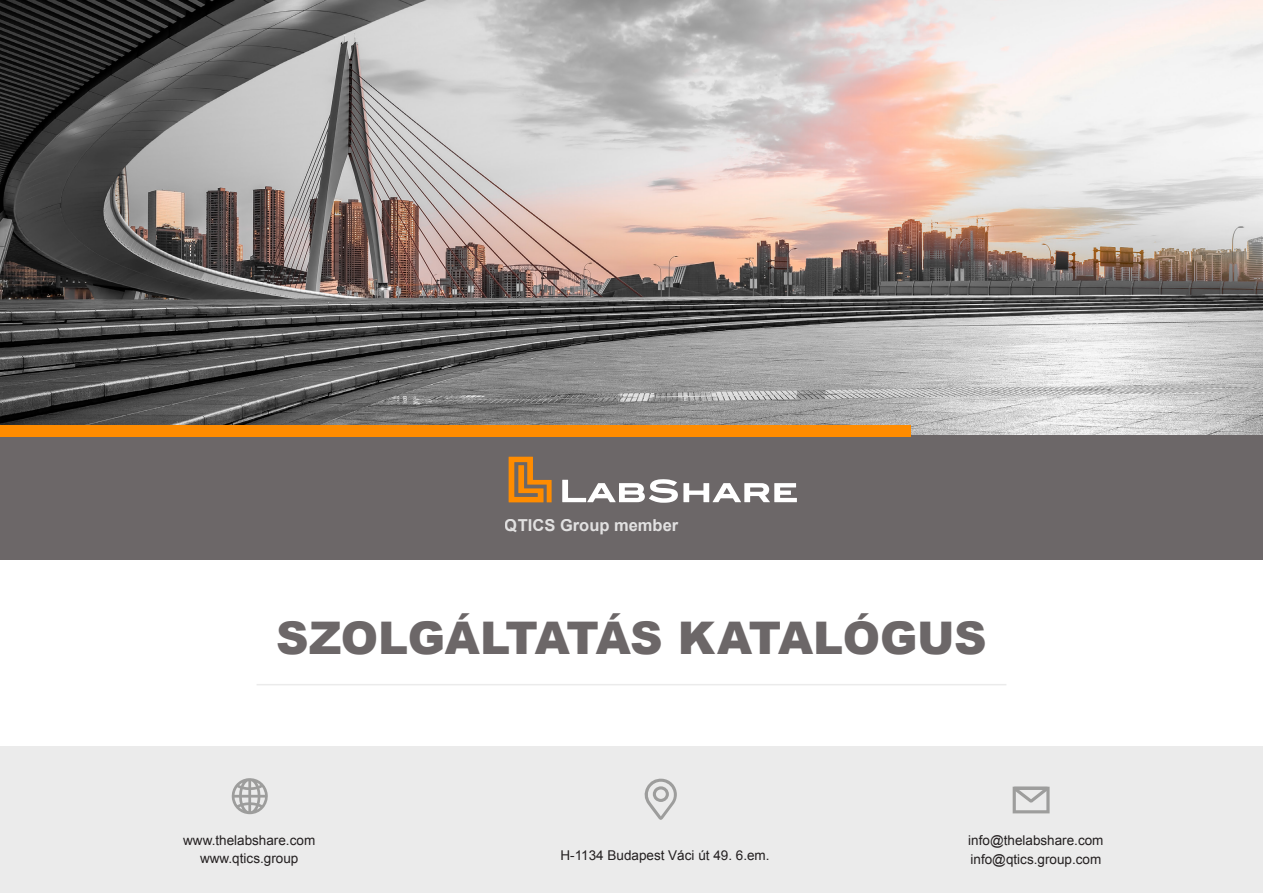
<style>
.page{position:relative;width:1263px;height:893px;background:#fff}
.page>*{position:absolute;margin:0;border:0;box-sizing:border-box;transform-origin:0 0}
.t1{font:900 45px "Arial";letter-spacing:-.01em;color:#6c6768}
.t2{font:700 16.5px "Arial";color:#fff}
.t3{font:13.5px "Arial";color:#231f20}
</style>
<div class="page">
<img style="left:0;top:0;width:1263px;height:436px">
<div style="left:0;top:436px;width:1263px;height:124px;background:#6c6768"></div>
<div style="left:0;top:425px;width:910px;height:12px;background:#ff8c00"></div>
<svg style="left:509px;top:457px;width:43px;height:45px"></svg>
<svg style="left:562px;top:479px;width:235px;height:24px"></svg>
<div style="left:0;top:746px;width:1263px;height:147px;background:#ebebeb"></div>
<svg style="left:644px;top:778px;width:33px;height:42px"></svg>
<svg style="left:231px;top:778px;width:37px;height:36px"></svg>
<svg style="left:1013px;top:787px;width:36px;height:26px"></svg>
<hr style="left:257px;top:684px;width:749px;height:1px;background:#9d9d9c">
<p class="t2" style="left:505px;top:515px;width:175px">QTICS Group member</p>
<p class="t1" style="left:276px;top:605px;width:712px">SZOLGÁLTATÁS KATALÓGUS</p>
<p class="t3" style="left:183px;top:831px;width:134px">www.thelabshare.com</p>
<p class="t3" style="left:968px;top:831px;width:137px">info@thelabshare.com</p>
<p class="t3" style="left:200px;top:849px;width:100px">www.qtics.group</p>
<p class="t3" style="left:970px;top:850px;width:132px">info@qtics.group.com</p>
<p class="t3" style="left:560px;top:846px;width:211px">H-1134 Budapest Váci út 49. 6.em.</p>
</div>
